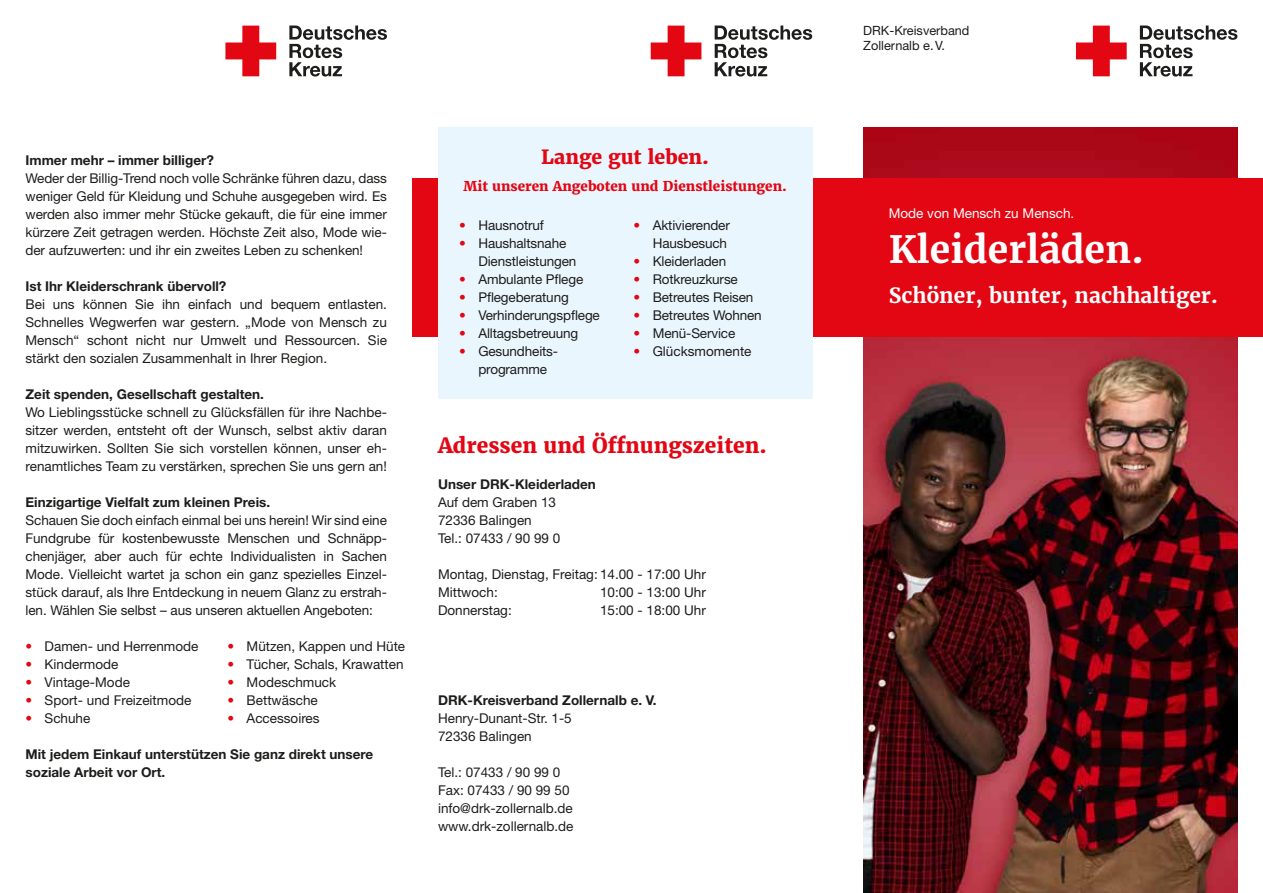
<style>
.page{position:relative;width:1263px;height:893px;background:#fff}
.page>*{position:absolute;margin:0;border:0;box-sizing:border-box;transform-origin:0 0}
.t1{font:700 37.5px "Merriweather";color:#fff}
.t2{font:700 21px "Merriweather";color:#fff}
.t3{font:800 21px "Merriweather";color:#e30613}
.t4{font:800 19.5px "Merriweather";color:#e30613}
.t5{font:13.5px/18px "Helvetica Neue LT Std";color:#1d1d1b}
.t6{font:700 13.5px/18px "Helvetica Neue LT Std";color:#1d1d1b}
.t7{font:800 13.5px "Merriweather";color:#e30613}
.t8{font:13.5px "Helvetica Neue LT Std";color:#fff}
.t9{font:12.75px/15px "Helvetica Neue LT Std";color:#1d1d1b}
.s1{color:#e30613}
</style>
<div class="page">
<svg style="left:1076px;top:26px;width:51px;height:50px"></svg>
<svg style="left:1140px;top:26px;width:97px;height:51px"></svg>
<svg style="left:651px;top:26px;width:50px;height:50px"></svg>
<svg style="left:715px;top:26px;width:97px;height:51px"></svg>
<svg style="left:225px;top:26px;width:51px;height:50px"></svg>
<svg style="left:289px;top:26px;width:98px;height:51px"></svg>
<img style="left:863px;top:128px;width:374px;height:765px">
<div style="left:412px;top:179px;width:851px;height:158px;background:#e30613"></div>
<div style="left:438px;top:128px;width:374px;height:271px;background:#eaf6fe"></div>
<p class="t6" style="left:26px;top:151px;width:190px">Immer mehr – immer billiger?</p>
<p class="t5" style="left:26px;top:169px;width:363px;text-align:justify">Weder der Billig-Trend noch volle Schränke führen dazu, dass weniger Geld für Kleidung und Schuhe ausgegeben wird. Es werden also immer mehr Stücke gekauft, die für eine immer kürzere Zeit getragen werden. Höchste Zeit also, Mode wie&shy;der aufzuwerten: und ihr ein zweites Leben zu schenken!</p>
<p class="t6" style="left:26px;top:277px;width:202px">Ist Ihr Kleiderschrank übervoll?</p>
<p class="t5" style="left:26px;top:295px;width:363px;text-align:justify">Bei uns können Sie ihn einfach und bequem entlasten.<br>Schnelles Wegwerfen war gestern. „Mode von Mensch zu Mensch“ schont nicht nur Umwelt und Ressourcen. Sie stärkt den sozialen Zusammenhalt in Ihrer Region.</p>
<p class="t6" style="left:26px;top:385px;width:240px">Zeit spenden, Gesellschaft gestalten.</p>
<p class="t5" style="left:26px;top:403px;width:363px;text-align:justify">Wo Lieblingsstücke schnell zu Glücksfällen für ihre Nachbe&shy;sitzer werden, entsteht oft der Wunsch, selbst aktiv daran mitzuwirken. Sollten Sie sich vorstellen können, unser eh&shy;renamtliches Team zu verstärken, sprechen Sie uns gern an!</p>
<p class="t6" style="left:26px;top:493px;width:246px">Einzigartige Vielfalt zum kleinen Preis.</p>
<p class="t5" style="left:26px;top:511px;width:363px;text-align:justify">Schauen Sie doch einfach einmal bei uns herein! Wir sind eine Fundgrube für kostenbewusste Menschen und Schnäpp&shy;chenjäger, aber auch für echte Individualisten in Sachen Mode. Vielleicht wartet ja schon ein ganz spezielles Einzel&shy;stück darauf, als Ihre Entdeckung in neuem Glanz zu erstrah&shy;len. Wählen Sie selbst – aus unseren aktuellen Angeboten:</p>
<p class="t5" style="left:26px;top:637px;width:174px"><span class="s1">•</span> Damen- und Herrenmode</p>
<p class="t5" style="left:26px;top:655px;width:94px"><span class="s1">•</span> Kindermode</p>
<p class="t5" style="left:26px;top:673px;width:106px"><span class="s1">•</span> Vintage-Mode</p>
<p class="t5" style="left:26px;top:691px;width:167px"><span class="s1">•</span> Sport- und Freizeitmode</p>
<p class="t5" style="left:26px;top:709px;width:66px"><span class="s1">•</span> Schuhe</p>
<p class="t5" style="left:227px;top:637px;width:179px"><span class="s1">•</span> Mützen, Kappen und Hüte</p>
<p class="t5" style="left:227px;top:655px;width:178px"><span class="s1">•</span> Tücher, Schals, Krawatten</p>
<p class="t5" style="left:227px;top:673px;width:110px"><span class="s1">•</span> Modeschmuck</p>
<p class="t5" style="left:227px;top:691px;width:92px"><span class="s1">•</span> Bettwäsche</p>
<p class="t5" style="left:227px;top:709px;width:94px"><span class="s1">•</span> Accessoires</p>
<p class="t6" style="left:26px;top:745px;width:349px">Mit jedem Einkauf unterstützen Sie ganz direkt unsere soziale Arbeit vor Ort.</p>
<h3 class="t4" style="left:541px;top:144px;width:170px">Lange gut leben.</h3>
<p class="t7" style="left:463px;top:177px;width:325px">Mit unseren Angeboten und Dienstleistungen.</p>
<p class="t5" style="left:459px;top:216px;width:86px"><span class="s1">•</span> Hausnotruf</p>
<p class="t5" style="left:478px;top:234px;width:99px;text-indent:-19px"><span class="s1">•</span> Haushaltsnahe<br>Dienstleistungen</p>
<p class="t5" style="left:459px;top:270px;width:126px"><span class="s1">•</span> Ambulante Pflege</p>
<p class="t5" style="left:459px;top:288px;width:111px"><span class="s1">•</span> Pflegeberatung</p>
<p class="t5" style="left:459px;top:306px;width:142px"><span class="s1">•</span> Verhinderungspflege</p>
<p class="t5" style="left:459px;top:324px;width:121px"><span class="s1">•</span> Alltagsbetreuung</p>
<p class="t5" style="left:459px;top:342px;width:100px;text-align:center"><span class="s1">•</span> Gesundheits&shy;programme</p>
<p class="t5" style="left:634px;top:216px;width:98px;text-align:right"><span class="s1">•</span> Aktivierender<br>Hausbesuch</p>
<p class="t5" style="left:634px;top:252px;width:94px"><span class="s1">•</span> Kleiderladen</p>
<p class="t5" style="left:634px;top:270px;width:106px"><span class="s1">•</span> Rotkreuzkurse</p>
<p class="t5" style="left:634px;top:288px;width:121px"><span class="s1">•</span> Betreutes Reisen</p>
<p class="t5" style="left:634px;top:306px;width:130px"><span class="s1">•</span> Betreutes Wohnen</p>
<p class="t5" style="left:634px;top:324px;width:103px"><span class="s1">•</span> Menü-Service</p>
<p class="t5" style="left:634px;top:342px;width:119px"><span class="s1">•</span> Glücksmomente</p>
<h2 class="t3" style="left:438px;top:432px;width:330px">Adressen und Öffnungszeiten.</h2>
<p class="t6" style="left:438px;top:475px;width:159px">Unser DRK-Kleiderladen</p>
<p class="t5" style="left:438px;top:493px;width:124px">Auf dem Graben 13<br>72336 Balingen<br>Tel.: 07433 / 90 99 0</p>
<p class="t5" style="left:438px;top:565px;width:269px">Montag, Dienstag, Freitag: 14.00 - 17:00 Uhr<br>Mittwoch:</p>
<p class="t5" style="left:600px;top:583px;width:107px">10:00 - 13:00 Uhr</p>
<p class="t5" style="left:438px;top:601px;width:75px">Donnerstag:</p>
<p class="t5" style="left:600px;top:601px;width:107px">15:00 - 18:00 Uhr</p>
<p class="t6" style="left:438px;top:691px;width:220px">DRK-Kreisverband Zollernalb e. V.</p>
<p class="t5" style="left:438px;top:709px;width:135px">Henry-Dunant-Str. 1-5<br>72336 Balingen</p>
<p class="t5" style="left:438px;top:763px;width:137px">Tel.: 07433 / 90 99 0<br>Fax: 07433 / 90 99 50 info@drk-zollernalb.de www.drk-zollernalb.de</p>
<p class="t9" style="left:863px;top:22px;width:108px">DRK-Kreisverband<br>Zollernalb e.V.</p>
<p class="t8" style="left:889px;top:205px;width:187px">Mode von Mensch zu Mensch.</p>
<h1 class="t1" style="left:889px;top:225px;width:257px">Kleiderläden.</h1>
<h2 class="t2" style="left:889px;top:282px;width:331px">Schöner, bunter, nachhaltiger.</h2>
</div>
